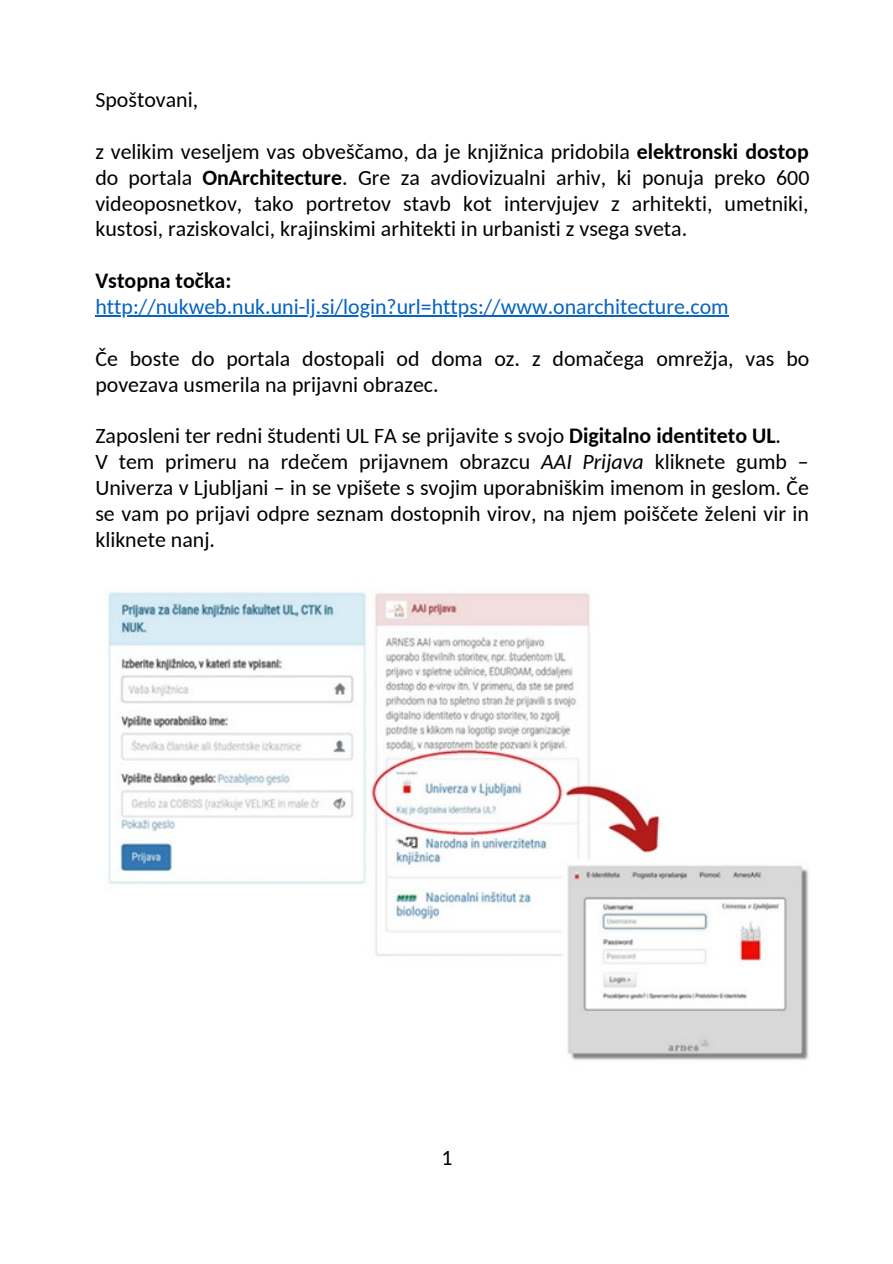
<style>
.page{position:relative;width:893px;height:1264px;background:#fff}
.page>*{position:absolute;margin:0;border:0;box-sizing:border-box;transform-origin:0 0}
.t1{font:21.9px/25.8px "Carlito";color:#000}
.t2{font:21.9px "Carlito";color:#0563c1}
.t3{font:700 21.9px "Carlito";color:#000}
.s1{font-weight:700}
.s2{font-style:italic}
</style>
<div class="page">
<img style="left:107px;top:591px;width:702px;height:469px">
<hr style="left:95px;top:315px;width:633px;height:1px;background:#0563c1">
<p class="t1" style="left:95px;top:89px;width:104px">Spoštovani,</p>
<p class="t1" style="left:95px;top:140px;width:715px;text-align:justify">z velikim veseljem vas obveščamo, da je knjižnica pridobila <span class="s1">elektronski dostop </span>do portala <span class="s1">OnArchitecture</span>. Gre za avdiovizualni arhiv, ki ponuja preko 600 videoposnetkov, tako portretov stavb kot intervjujev z arhitekti, umetniki, kustosi, raziskovalci, krajinskimi arhitekti in urbanisti z vsega sveta.</p>
<p class="t3" style="left:95px;top:272px;width:137px">Vstopna točka:</p>
<p class="t2" style="left:95px;top:297px;width:634px">http://nukweb.nuk.uni-lj.si/login?url=https://www.onarchitecture.com</p>
<p class="t1" style="left:95px;top:347px;width:715px">Če boste do portala dostopali od doma oz. z domačega omrežja, vas bo povezava usmerila na prijavni obrazec.</p>
<p class="t1" style="left:95px;top:425px;width:715px">Zaposleni ter redni študenti UL FA se prijavite s svojo <span class="s1">Digitalno identiteto UL</span>.<br>V tem primeru na rdečem prijavnem obrazcu <span class="s2">AAI Prijava</span> kliknete gumb – Univerza v Ljubljani – in se vpišete s svojim uporabniškim imenom in geslom. Če se vam po prijavi odpre seznam dostopnih virov, na njem poiščete želeni vir in kliknete nanj.</p>
<p class="t1" style="left:441px;top:1146px;width:13px">1</p>
</div>
